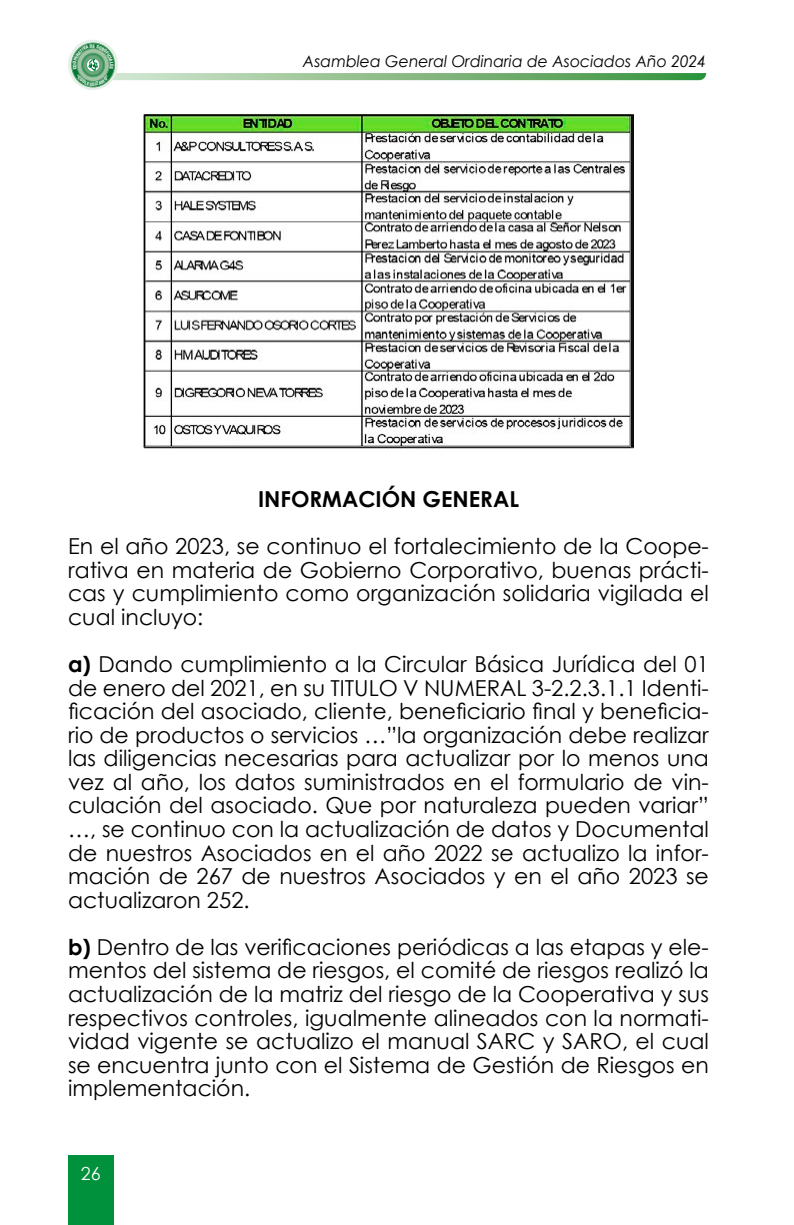
<style>
.page{position:relative;width:794px;height:1225px;background:#fff}
.page>*{position:absolute;margin:0;border:0;box-sizing:border-box;transform-origin:0 0}
.t1{font:22px/23.6px "Century Gothic";color:#000;text-align:justify}
.t2{font:700 22px "Century Gothic";color:#000}
.t3{font:18px "Century Gothic";color:#fff}
.t4{font:italic 16px "Century Gothic";color:#000}
.s1{font-weight:700}
</style>
<div class="page">
<svg style="left:68px;top:40px;width:50px;height:50px"></svg>
<div style="left:72px;top:43px;width:43px;height:44px;border:1px solid #5a9f6f;border-radius:50%"></div>
<div style="left:68px;top:1155px;width:45px;height:70px;background:#00913d"></div>
<img style="left:143px;top:113px;width:491px;height:335px">
<svg style="left:73px;top:44px;width:633px;height:42px"></svg>
<p class="t4" style="left:303px;top:50px;width:405px">Asamblea General Ordinaria de Asociados Año 2024</p>
<p class="t2" style="left:258px;top:482px;width:262px">INFORMACIÓN GENERAL</p>
<p class="t1" style="left:68px;top:534px;width:642px">En el año 2023, se continuo el fortalecimiento de la Coope&shy;rativa en materia de Gobierno Corporativo, buenas prácti&shy;cas y cumplimiento como organización solidaria vigilada el cual incluyo:</p>
<p class="t1" style="left:68px;top:652px;width:642px"><span class="s1">a)</span> Dando cumplimiento a la Circular Básica Jurídica del 01 de enero del 2021, en su TITULO V NUMERAL 3-2.2.3.1.1 Identi&shy;ficación del asociado, cliente, beneficiario final y beneficia&shy;rio de productos o servicios …”la organización debe realizar las diligencias necesarias para actualizar por lo menos una vez al año, los datos suministrados en el formulario de vin&shy;culación del asociado. Que por naturaleza pueden variar” …, se continuo con la actualización de datos y Documental de nuestros Asociados en el año 2022 se actualizo la infor&shy;mación de 267 de nuestros Asociados y en el año 2023 se actualizaron 252.</p>
<p class="t1" style="left:68px;top:934px;width:642px"><span class="s1">b)</span> Dentro de las verificaciones periódicas a las etapas y ele&shy;mentos del sistema de riesgos, el comité de riesgos realizó la actualización de la matriz del riesgo de la Cooperativa y sus respectivos controles, igualmente alineados con la normati&shy;vidad vigente se actualizo el manual SARC y SARO, el cual se encuentra junto con el Sistema de Gestión de Riesgos en implementación.</p>
<p class="t3" style="left:81px;top:1160px;width:21px">26</p>
</div>
